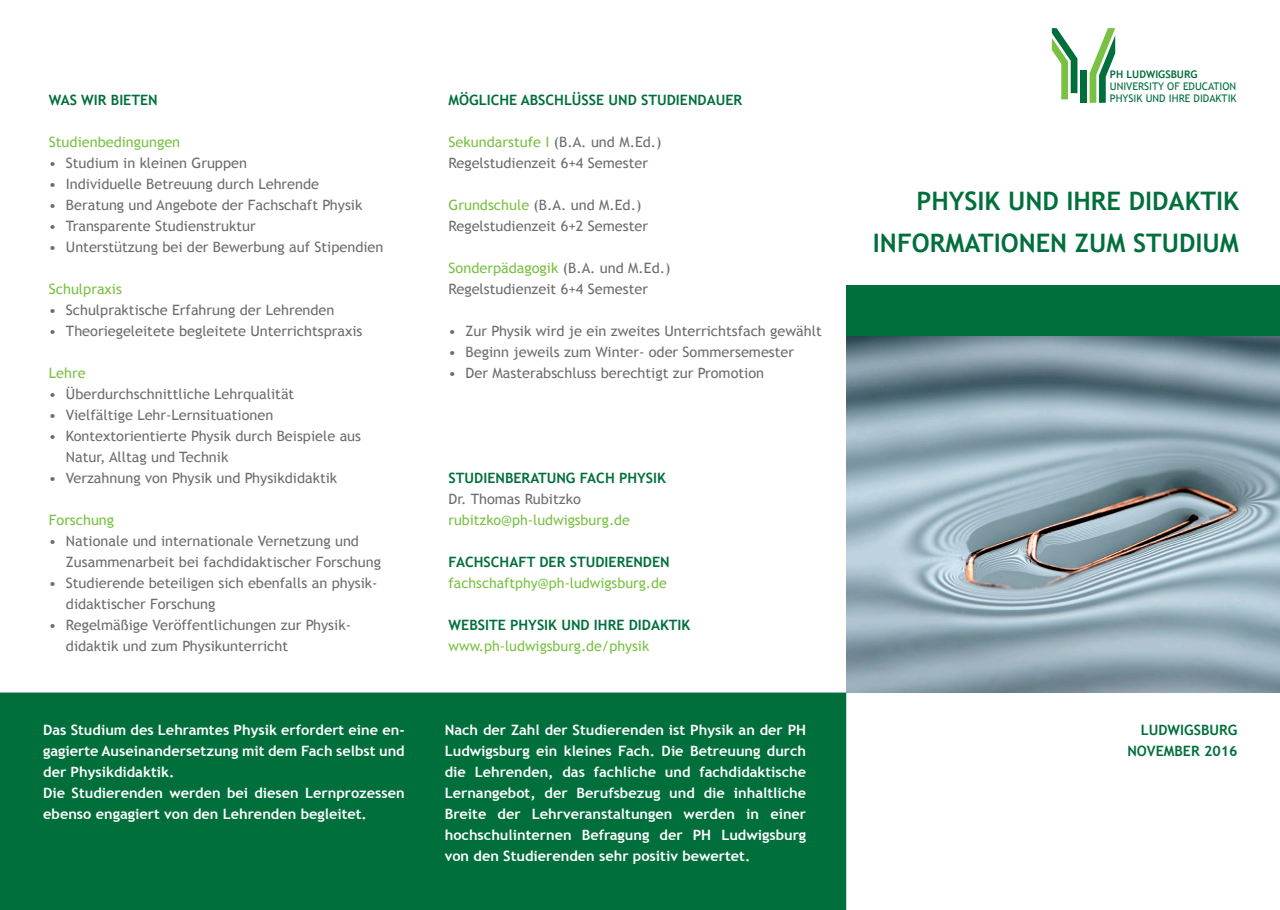
<style>
.page{position:relative;width:1280px;height:910px;background:#fff}
.page>*{position:absolute;margin:0;border:0;box-sizing:border-box;transform-origin:0 0}
.Cover_Head{font:700 25.5px "Trebuchet MS";color:#006f3c}
.Laufschrift{font:14.25px/21px "Trebuchet MS";color:#6c6d70}
.Laufschrift-2{font:700 14.25px/21px "Trebuchet MS";color:#fff;text-align:justify}
.Laufschrift_Head{font:700 14.25px/21px "Trebuchet MS";color:#fff;text-align:justify}
.Laufschrift_Head-2{font:700 14.25px "Trebuchet MS";color:#006f3c}
.Laufschrift-3{font:14.25px "Trebuchet MS";color:#79c142}
.Laufschrift_Head-3{font:14.25px "Trebuchet MS";color:#79c142}
.Laufschrift_Head-4{font:10.5px "Trebuchet MS";color:#006f3c}
.Laufschrift_Head-5{font:700 10.5px "Trebuchet MS";color:#006f3c}
.s1{color:#6c6d70}
.s2{color:#79c142}
</style>
<div class="page">
<div style="left:0;top:693px;width:846px;height:217px;background:#006f3c"></div>
<img style="left:846px;top:336px;width:433px;height:357px">
<div style="left:846px;top:285px;width:434px;height:51px;background:#006f3c"></div>
<div style="left:1080px;top:70px;width:7px;height:33px;background:#006f3c"></div>
<svg style="left:1089px;top:28px;width:26px;height:75px"></svg>
<svg style="left:1052px;top:28px;width:25px;height:71px"></svg>
<p class="Laufschrift_Head-2" style="left:49px;top:91px;width:110px">WAS WIR BIETEN</p>
<p class="Laufschrift_Head-3" style="left:49px;top:133px;width:133px">Studienbedingungen</p>
<p class="Laufschrift" style="left:49px;top:152px;width:200px">• Studium in kleinen Gruppen</p>
<p class="Laufschrift" style="left:49px;top:173px;width:272px">• Individuelle Betreuung durch Lehrende</p>
<p class="Laufschrift" style="left:49px;top:194px;width:315px">• Beratung und Angebote der Fachschaft Physik</p>
<p class="Laufschrift" style="left:49px;top:215px;width:208px">• Transparente Studienstruktur</p>
<p class="Laufschrift" style="left:49px;top:236px;width:336px">• Unterstützung bei der Bewerbung auf Stipendien</p>
<p class="Laufschrift_Head-3" style="left:49px;top:280px;width:75px">Schulpraxis</p>
<p class="Laufschrift" style="left:49px;top:299px;width:287px">• Schulpraktische Erfahrung der Lehrenden</p>
<p class="Laufschrift" style="left:49px;top:320px;width:315px">• Theoriegeleitete begleitete Unterrichtspraxis</p>
<p class="Laufschrift_Head-3" style="left:49px;top:364px;width:38px">Lehre</p>
<p class="Laufschrift" style="left:49px;top:383px;width:247px">• Überdurchschnittliche Lehrqualität</p>
<p class="Laufschrift" style="left:49px;top:404px;width:226px">• Vielfältige Lehr-Lernsituationen</p>
<p class="Laufschrift" style="left:66px;top:425px;width:297px;text-indent:-17px">• Kontextorientierte Physik durch Beispiele aus<br>Natur, Alltag und Technik</p>
<p class="Laufschrift" style="left:49px;top:467px;width:290px">• Verzahnung von Physik und Physikdidaktik</p>
<p class="Laufschrift_Head-3" style="left:49px;top:511px;width:67px">Forschung</p>
<p class="Laufschrift" style="left:66px;top:530px;width:317px;text-indent:-17px">• Nationale und internationale Vernetzung und<br>Zusammenarbeit bei fachdidaktischer Forschung</p>
<p class="Laufschrift" style="left:66px;top:572px;width:313px;text-indent:-17px">• Studierende beteiligen sich ebenfalls an physik&shy;didaktischer Forschung</p>
<p class="Laufschrift" style="left:66px;top:614px;width:287px;text-indent:-17px">• Regelmäßige Veröffentlichungen zur Physik&shy;didaktik und zum Physikunterricht</p>
<p class="Laufschrift_Head" style="left:43px;top:719px;width:363px">Das Studium des Lehramtes Physik erfordert eine en&shy;gagierte Auseinandersetzung mit dem Fach selbst und der Physikdidaktik.</p>
<p class="Laufschrift_Head" style="left:43px;top:782px;width:363px">Die Studierenden werden bei diesen Lernprozessen ebenso engagiert von den Lehrenden begleitet.</p>
<p class="Laufschrift_Head-2" style="left:449px;top:91px;width:295px">MÖGLICHE ABSCHLÜSSE UND STUDIENDAUER</p>
<p class="Laufschrift-3" style="left:449px;top:133px;width:214px">Sekundarstufe I <span class="s1">(B.A. und M.Ed.)</span></p>
<p class="Laufschrift" style="left:449px;top:152px;width:201px">Regelstudienzeit 6+4 Semester</p>
<p class="Laufschrift" style="left:449px;top:194px;width:194px"><span class="s2">Grundschule</span> (B.A. und M.Ed.)</p>
<p class="Laufschrift" style="left:449px;top:215px;width:201px">Regelstudienzeit 6+2 Semester</p>
<p class="Laufschrift-3" style="left:449px;top:259px;width:223px">Sonderpädagogik <span class="s1">(B.A. und M.Ed.)</span></p>
<p class="Laufschrift" style="left:449px;top:278px;width:201px">Regelstudienzeit 6+4 Semester</p>
<p class="Laufschrift" style="left:449px;top:320px;width:375px">• Zur Physik wird je ein zweites Unterrichtsfach gewählt</p>
<p class="Laufschrift" style="left:449px;top:341px;width:347px">• Beginn jeweils zum Winter- oder Sommersemester</p>
<p class="Laufschrift" style="left:449px;top:362px;width:317px">• Der Masterabschluss berechtigt zur Promotion</p>
<p class="Laufschrift_Head-2" style="left:449px;top:469px;width:219px">STUDIENBERATUNG FACH PHYSIK</p>
<p class="Laufschrift" style="left:449px;top:488px;width:134px">Dr. Thomas Rubitzko</p>
<p class="Laufschrift-3" style="left:449px;top:511px;width:183px">rubitzko@ph-ludwigsburg.de</p>
<p class="Laufschrift_Head-2" style="left:449px;top:553px;width:223px">FACHSCHAFT DER STUDIERENDEN</p>
<p class="Laufschrift-3" style="left:449px;top:574px;width:220px">fachschaftphy@ph-ludwigsburg.de</p>
<p class="Laufschrift_Head-2" style="left:449px;top:616px;width:243px">WEBSITE PHYSIK UND IHRE DIDAKTIK</p>
<p class="Laufschrift-3" style="left:449px;top:637px;width:202px">www.ph-ludwigsburg.de/physik</p>
<p class="Laufschrift-2" style="left:445px;top:719px;width:363px">Nach der Zahl der Studierenden ist Physik an der PH Ludwigsburg ein kleines Fach. Die Betreuung durch die Lehrenden, das fachliche und fachdidaktische Lernangebot, der Berufsbezug und die inhaltliche Breite der Lehrveranstaltungen werden in einer hochschulinternen Befragung der PH Ludwigsburg von den Studierenden sehr positiv bewertet.</p>
<p class="Laufschrift_Head-5" style="left:1110px;top:68px;width:89px">PH LUDWIGSBURG</p>
<p class="Laufschrift_Head-4" style="left:1110px;top:92px;width:128px">PHYSIK UND IHRE DIDAKTIK</p>
<p class="Laufschrift_Head-4" style="left:1110px;top:80px;width:128px">UNIVERSITY OF EDUCATION</p>
<p class="Cover_Head" style="left:916px;top:185px;width:324px">PHYSIK UND IHRE DIDAKTIK</p>
<p class="Cover_Head" style="left:873px;top:227px;width:368px">INFORMATIONEN ZUM STUDIUM</p>
<p class="Laufschrift_Head-2" style="left:1141px;top:721px;width:98px">LUDWIGSBURG</p>
<p class="Laufschrift_Head-2" style="left:1127px;top:742px;width:112px">NOVEMBER 2016</p>
</div>
